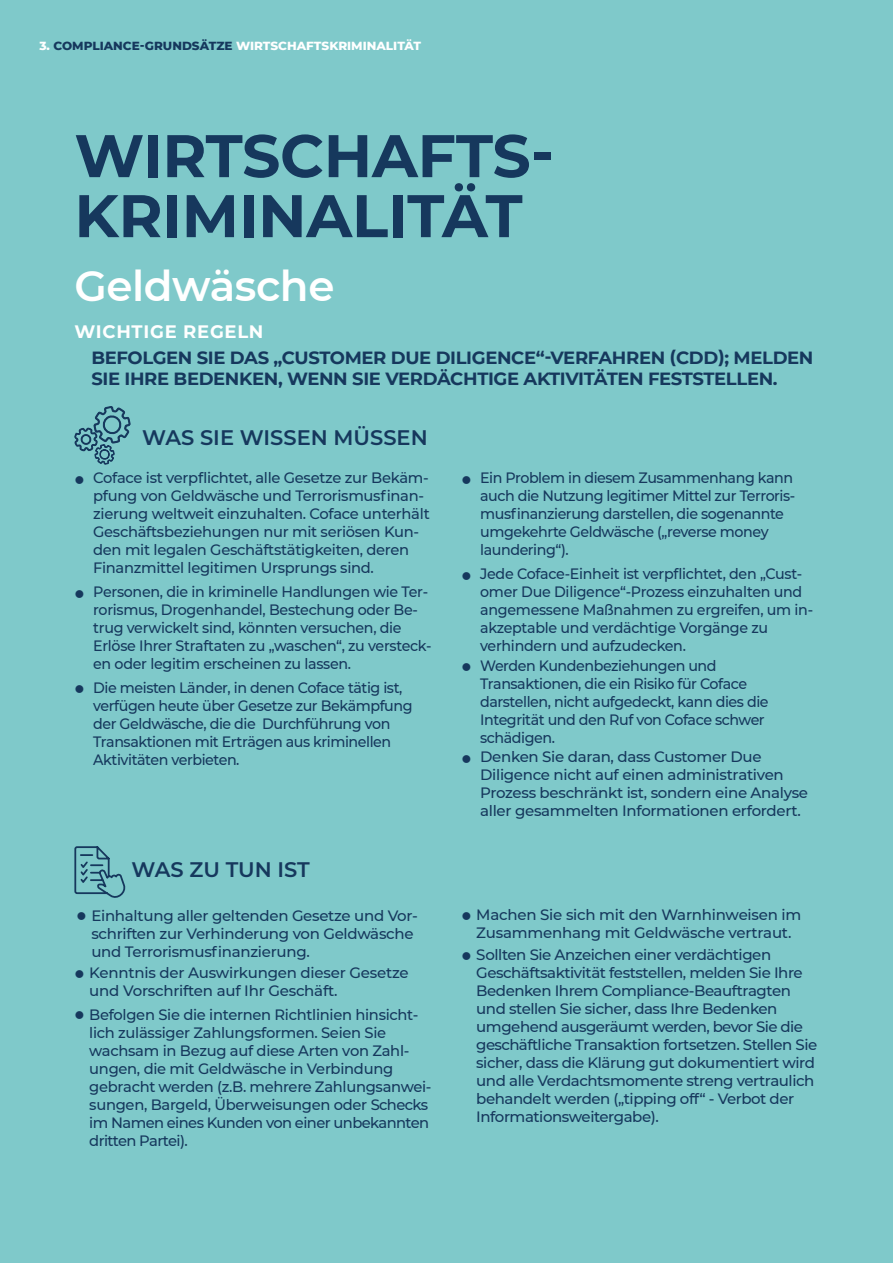
<style>
.page{position:relative;width:893px;height:1263px;background:#7fc9ca}
.page>*{position:absolute;margin:0;border:0;box-sizing:border-box;transform-origin:0 0}
.t1{font:700 60px/60px "Montserrat";letter-spacing:-.005em;color:#16385d}
.t2{font:600 42px "Montserrat";letter-spacing:-.01em;color:#fff}
.t3{font:600 21px "Montserrat";color:#16385d}
.t4{font:700 18px "Montserrat";letter-spacing:.04em;color:#fff}
.t5{font:700 17.7px/21px "Montserrat";letter-spacing:-.02em;color:#16385d}
.PUCES_copie{font:500 15px/18px "Montserrat";letter-spacing:-.025em;color:#16385d}
.PUCES_copie-2{font:500 15px/18px "Montserrat";letter-spacing:-.025em;color:#16385d;scale:.95 1}
.TEXTE_COURANT{font:800 12px "Montserrat";color:#fff}
.s1{color:#16385d}
</style>
<div class="page">
<svg style="left:74px;top:406px;width:57px;height:59px"></svg>
<svg style="left:74px;top:846px;width:52px;height:52px"></svg>
<p class="TEXTE_COURANT" style="left:39px;top:37px;width:383px">3. <span class="s1">COMPLIANCE-GRUNDSÄTZE</span> WIRTSCHAFTSKRIMINALITÄT</p>
<p class="t1" style="left:74px;top:123px;width:482px">WIRTSCHAFTS-<br>KRIMINALITÄT</p>
<p class="t2" style="left:74px;top:256px;width:262px">Geldwäsche</p>
<p class="t4" style="left:74px;top:319px;width:191px">WICHTIGE REGELN</p>
<p class="t5" style="left:91px;top:346px;width:723px">BEFOLGEN SIE DAS „CUSTOMER DUE DILIGENCE“-VERFAHREN (CDD); MELDEN<br>SIE IHRE BEDENKEN, WENN SIE VERDÄCHTIGE AKTIVITÄTEN FESTSTELLEN.</p>
<p class="t3" style="left:142px;top:423px;width:287px">WAS SIE WISSEN MÜSSEN</p>
<p class="PUCES_copie" style="left:93px;top:468px;width:338px;text-indent:-19px">● Coface ist verpflichtet, alle Gesetze zur Bekäm&shy;pfung von Geldwäsche und Terrorismusfinan&shy;zierung weltweit einzuhalten. Coface unterhält Geschäftsbeziehungen nur mit seriösen Kun&shy;den mit legalen Geschäftstätigkeiten, deren Finanzmittel legitimen Ursprungs sind.</p>
<p class="PUCES_copie-2" style="left:93px;top:582px;width:358px;text-indent:-19px">● Personen, die in kriminelle Handlungen wie Ter&shy;rorismus, Drogenhandel, Bestechung oder Be&shy;trug verwickelt sind, könnten versuchen, die Erlöse Ihrer Straftaten zu „waschen“, zu versteck&shy;en oder legitim erscheinen zu lassen.</p>
<p class="PUCES_copie-2" style="left:93px;top:678px;width:338px;text-indent:-19px">● Die meisten Länder, in denen Coface tätig ist, verfügen heute über Gesetze zur Bekämpfung der Geldwäsche, die die Durchführung von Transaktionen mit Erträgen aus kriminellen Aktivitäten verbieten.</p>
<p class="t3" style="left:131px;top:855px;width:180px">WAS ZU TUN IST</p>
<p class="PUCES_copie" style="left:91px;top:906px;width:328px;text-indent:-15px">● Einhaltung aller geltenden Gesetze und Vor&shy;schriften zur Verhinderung von Geldwäsche und Terrorismusfinanzierung.</p>
<p class="PUCES_copie" style="left:89px;top:963px;width:321px;text-indent:-15px">● Kenntnis der Auswirkungen dieser Gesetze und Vorschriften auf Ihr Geschäft.</p>
<p class="PUCES_copie" style="left:89px;top:1005px;width:344px;text-indent:-15px">● Befolgen Sie die internen Richtlinien hinsicht&shy;lich zulässiger Zahlungsformen. Seien Sie wachsam in Bezug auf diese Arten von Zahl&shy;ungen, die mit Geldwäsche in Verbindung gebracht werden (z.B. mehrere Zahlungsanwei&shy;sungen, Bargeld, Überweisungen oder Schecks im Namen eines Kunden von einer unbekannten dritten Partei).</p>
<p class="PUCES_copie-2" style="left:480px;top:468px;width:333px;text-indent:-19px">● Ein Problem in diesem Zusammenhang kann auch die Nutzung legitimer Mittel zur Terroris&shy;musfinanzierung darstellen, die sogenannte umgekehrte Geldwäsche („reverse money laundering“).</p>
<p class="PUCES_copie-2" style="left:480px;top:564px;width:352px;text-indent:-19px">● Jede Coface-Einheit ist verpflichtet, den „Cust&shy;omer Due Diligence“-Prozess einzuhalten und angemessene Maßnahmen zu ergreifen, um in&shy;akzeptable und verdächtige Vorgänge zu verhindern und aufzudecken.</p>
<p class="PUCES_copie-2" style="left:480px;top:656px;width:305px;text-indent:-19px">● Werden Kundenbeziehungen und Transaktionen, die ein Risiko für Coface darstellen, nicht aufgedeckt, kann dies die Integrität und den Ruf von Coface schwer schädigen.</p>
<p class="PUCES_copie" style="left:480px;top:747px;width:329px;text-indent:-19px">● Denken Sie daran, dass Customer Due Diligence nicht auf einen administrativen Prozess beschränkt ist, sondern eine Analyse aller gesammelten Informationen erfordert.</p>
<p class="PUCES_copie" style="left:461px;top:905px;width:342px;text-align:center">● Machen Sie sich mit den Warnhinweisen im<br>Zusammenhang mit Geldwäsche vertraut.</p>
<p class="PUCES_copie" style="left:476px;top:945px;width:343px;text-indent:-15px">● Sollten Sie Anzeichen einer verdächtigen Geschäftsaktivität feststellen, melden Sie Ihre Bedenken Ihrem Compliance-Beauftragten und stellen Sie sicher, dass Ihre Bedenken umgehend ausgeräumt werden, bevor Sie die geschäftliche Transaktion fortsetzen. Stellen Sie sicher, dass die Klärung gut dokumentiert wird und alle Verdachtsmomente streng vertraulich behandelt werden („tipping off“ - Verbot der Informationsweitergabe).</p>
</div>
